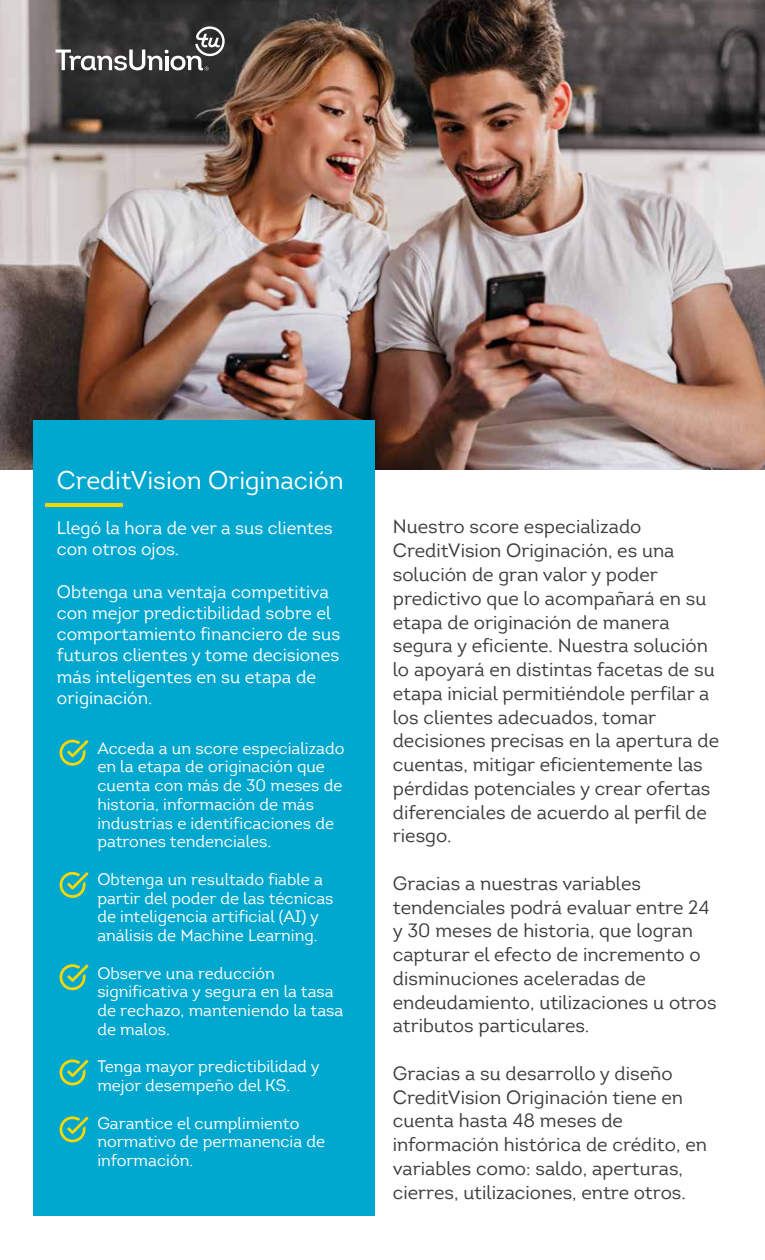
<style>
.page{position:relative;width:765px;height:1260px;background:#fff}
.page>*{position:absolute;margin:0;border:0;box-sizing:border-box;transform-origin:0 0}
.t1{font:25px "Intro";color:#fff}
.t2{font:18.75px/23.8px "Intro";color:#3c3c3b}
.t3{font:17.5px/21.2px "Intro";color:#fff}
.t4{font:16.25px/18.8px "Intro";color:#fff}
</style>
<div class="page">
<img style="left:0;top:0;width:765px;height:469px">
<div style="left:34px;top:420px;width:341px;height:795px;background:#00a7cf"></div>
<hr style="left:45px;top:504px;width:78px;height:3px;background:#f7d801">
<svg style="left:60px;top:740px;width:29px;height:26px"></svg>
<svg style="left:60px;top:872px;width:29px;height:26px"></svg>
<svg style="left:60px;top:964px;width:29px;height:26px"></svg>
<svg style="left:60px;top:1059px;width:29px;height:26px"></svg>
<svg style="left:60px;top:1116px;width:29px;height:26px"></svg>
<svg style="left:56px;top:26px;width:169px;height:45px;background:#595858"></svg>
<h1 class="t1" style="left:57px;top:465px;width:288px">CreditVision Originación</h1>
<p class="t3" style="left:57px;top:517px;width:277px">Llegó la hora de ver a sus clientes con otros ojos.</p>
<p class="t3" style="left:57px;top:581px;width:285px">Obtenga una ventaja competitiva con mejor predictibilidad sobre el comportamiento financiero de sus futuros clientes y tome decisiones más inteligentes en su etapa de originación.</p>
<p class="t4" style="left:97px;top:738px;width:249px">Acceda a un score especializado en la etapa de originación que cuenta con más de 30 meses de historia, información de más industrias e identificaciones de patrones tendenciales.</p>
<p class="t4" style="left:97px;top:870px;width:238px">Obtenga un resultado fiable a partir del poder de las técnicas de inteligencia artificial (AI) y análisis de Machine Learning.</p>
<p class="t4" style="left:97px;top:964px;width:247px">Observe una reducción significativa y segura en la tasa de rechazo, manteniendo la tasa de malos.</p>
<p class="t4" style="left:97px;top:1057px;width:224px">Tenga mayor predictibilidad y mejor desempeño del KS.</p>
<p class="t4" style="left:97px;top:1114px;width:229px">Garantice el cumplimiento normativo de permanencia de información.</p>
<p class="t2" style="left:393px;top:515px;width:328px">Nuestro score especializado CreditVision Originación, es una solución de gran valor y poder predictivo que lo acompañará en su etapa de originación de manera segura y eficiente. Nuestra solución lo apoyará en distintas facetas de su etapa inicial permitiéndole perfilar a los clientes adecuados, tomar decisiones precisas en la apertura de cuentas, mitigar eficientemente las pérdidas potenciales y crear ofertas diferenciales de acuerdo al perfil de riesgo.</p>
<p class="t2" style="left:393px;top:871px;width:325px">Gracias a nuestras variables tendenciales podrá evaluar entre 24 y 30 meses de historia, que logran capturar el efecto de incremento o disminuciones aceleradas de endeudamiento, utilizaciones u otros atributos particulares.</p>
<p class="t2" style="left:393px;top:1061px;width:316px">Gracias a su desarrollo y diseño CreditVision Originación tiene en cuenta hasta 48 meses de información histórica de crédito, en variables como: saldo, aperturas, cierres, utilizaciones, entre otros.</p>
</div>
